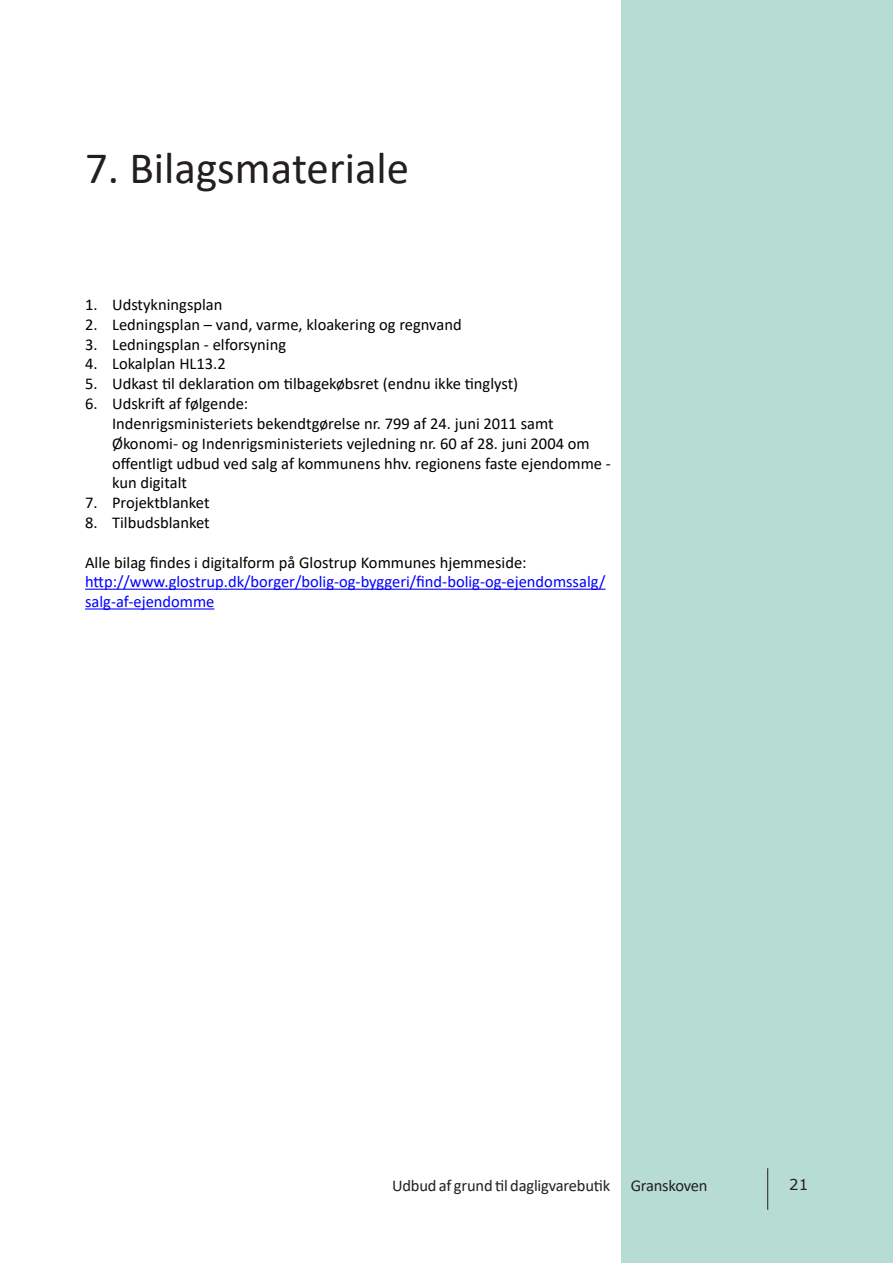
<style>
.page{position:relative;width:893px;height:1263px;background:#fff}
.page>*{position:absolute;margin:0;border:0;box-sizing:border-box;transform-origin:0 0}
.Underrubrik_1{font:45px "Calibri";color:#231f20}
.Body_Text{font:16.5px/19.8px "Calibri";color:#000}
.Body_Text-2{font:16.5px/19.8px "Calibri";color:#00f}
.t1{font:16.5px "Calibri";letter-spacing:-.01em;color:#231f20}
.t2{font:15px "Verdana";color:#231f20}
</style>
<div class="page">
<div style="left:621px;top:0;width:272px;height:1263px;background:#b6dcd4"></div>
<hr style="left:767px;top:1168px;width:1px;height:42px;background:#231f20">
<hr style="left:85px;top:589px;width:521px;height:1px;background:#00f">
<hr style="left:85px;top:608px;width:129px;height:1px;background:#00f">
<p class="Underrubrik_1" style="left:85px;top:136px;width:326px">7. Bilagsmateriale</p>
<p class="Body_Text" style="left:85px;top:294px;width:139px">1. Udstykningsplan</p>
<p class="Body_Text" style="left:85px;top:314px;width:378px">2. Ledningsplan – vand, varme, kloakering og regnvand</p>
<p class="Body_Text" style="left:85px;top:334px;width:203px">3. Ledningsplan - elforsyning</p>
<p class="Body_Text" style="left:85px;top:354px;width:142px">4. Lokalplan HL13.2</p>
<p class="Body_Text" style="left:85px;top:373px;width:435px">5. Udkast til deklaration om tilbagekøbsret (endnu ikke tinglyst)</p>
<p class="Body_Text" style="left:112px;top:393px;width:500px;text-indent:-27px">6. Udskrift af følgende:<br>Indenrigsministeriets bekendtgørelse nr. 799 af 24. juni 2011 samt Økonomi- og Indenrigsministeriets vejledning nr. 60 af 28. juni 2004 om offentligt udbud ved salg af kommunens hhv. regionens faste ejendomme - kun digitalt</p>
<p class="Body_Text" style="left:85px;top:492px;width:126px">7. Projektblanket</p>
<p class="Body_Text" style="left:85px;top:512px;width:126px">8. Tilbudsblanket</p>
<p class="Body_Text" style="left:85px;top:552px;width:443px">Alle bilag findes i digitalform på Glostrup Kommunes hjemmeside:</p>
<p class="Body_Text-2" style="left:85px;top:571px;width:522px">http://www.glostrup.dk/borger/bolig-og-byggeri/find-bolig-og-ejendomssalg/ salg-af-ejendomme</p>
<p class="t1" style="left:392px;top:1174px;width:317px">Udbud af grund til dagligvarebutik Granskoven</p>
<p class="t2" style="left:789px;top:1174px;width:21px">21</p>
</div>
